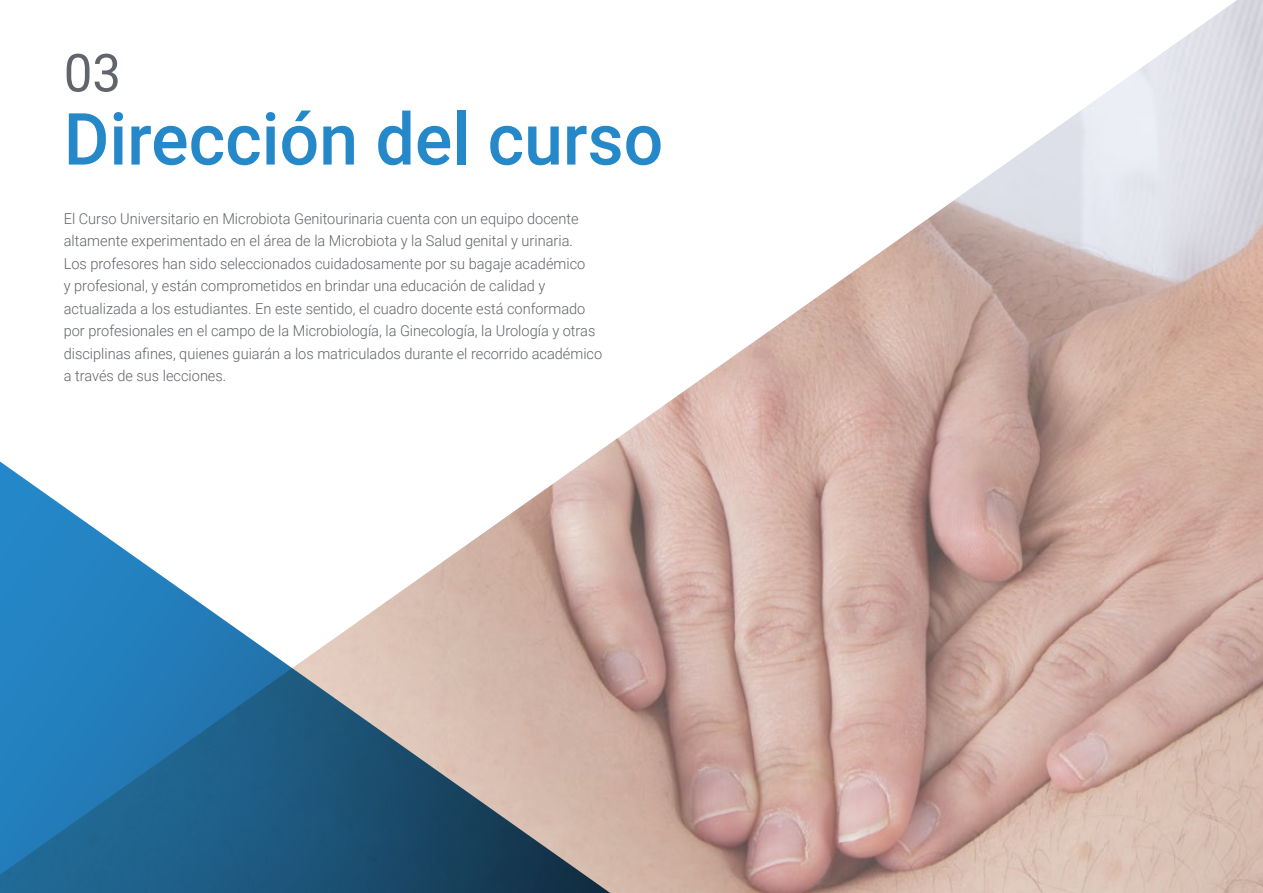
<style>
.page{position:relative;width:1263px;height:893px;background:#fff}
.page>*{position:absolute;margin:0;border:0;box-sizing:border-box;transform-origin:0 0}
.t1{font:500 72px "Roboto";color:#2488c9}
.t2{font:52.5px "Roboto";color:#61646a}
.t3{font:300 15px/22.5px "Roboto";color:#61646a}
</style>
<div class="page">
<img style="left:607px;top:0;width:656px;height:893px">
<svg style="left:0;top:446px;width:640px;height:447px"></svg>
<h2 class="t2" style="left:64px;top:36px;width:59px">03</h2>
<h1 class="t1" style="left:64px;top:89px;width:601px">Dirección del curso</h1>
<p class="t3" style="left:64px;top:207px;width:540px">El Curso Universitario en Microbiota Genitourinaria cuenta con un equipo docente altamente experimentado en el área de la Microbiota y la Salud genital y urinaria.<br>Los profesores han sido seleccionados cuidadosamente por su bagaje académico<br>y profesional, y están comprometidos en brindar una educación de calidad y actualizada a los estudiantes. En este sentido, el cuadro docente está conformado por profesionales en el campo de la Microbiología, la Ginecología, la Urología y otras disciplinas afines, quienes guiarán a los matriculados durante el recorrido académico a través de sus lecciones.</p>
</div>
